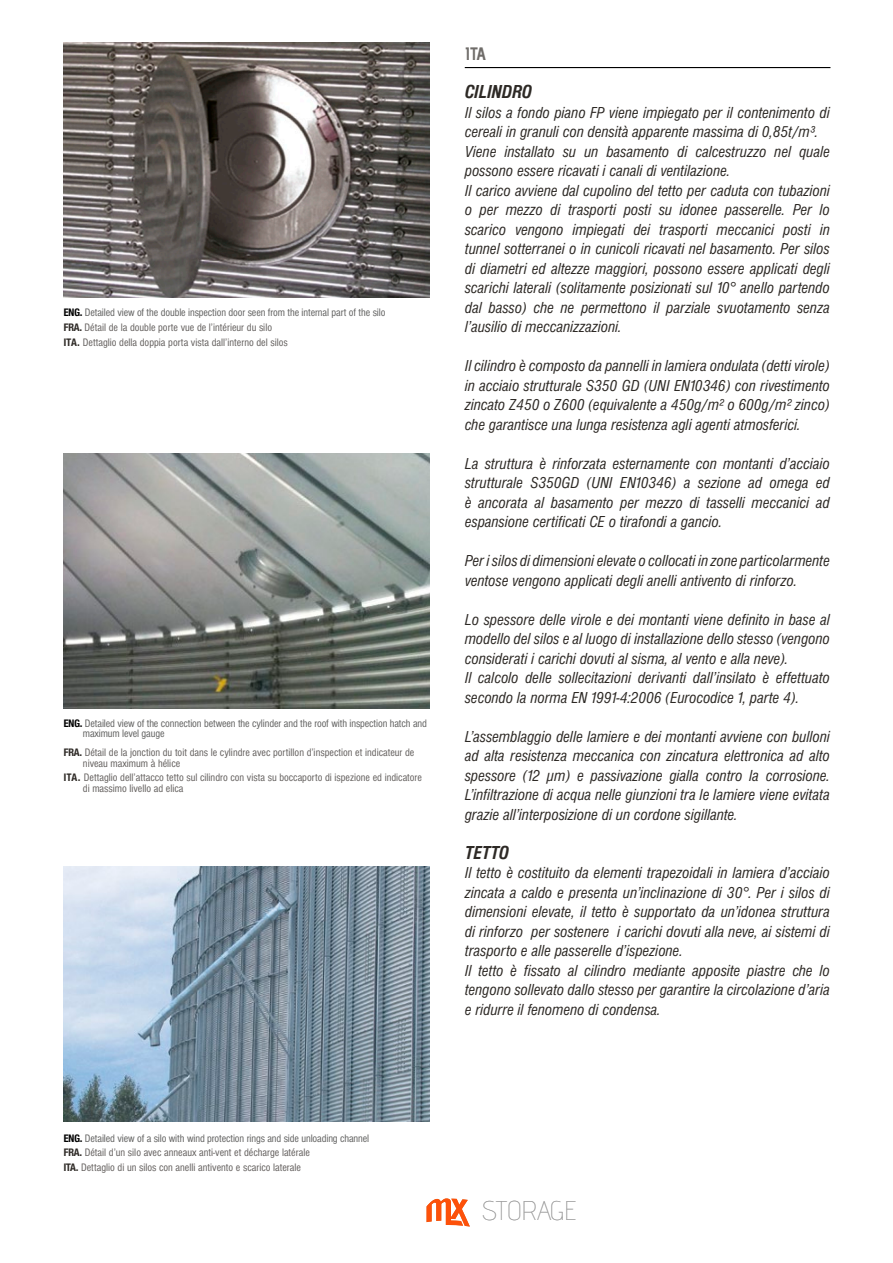
<style>
.page{position:relative;width:893px;height:1263px;background:#fff}
.page>*{position:absolute;margin:0;border:0;box-sizing:border-box;transform-origin:0 0}
.t1{font:100 27px "Advent Pro";color:#9c9c9c}
.t2{font:italic 700 condensed 19.5px "Nimbus San D";color:#2d2925}
.t3{font:700 18px "Advent Pro";color:#6f6c69}
.t4{font:italic condensed 16.5px/19.5px "Nimbus San D";color:#2d2925}
.t5{font:condensed 11.25px/10.5px "Nimbus San D";color:#65615f}
.t6{font:condensed 11.25px/10.5px "Nimbus San D";letter-spacing:-.01em;color:#636362}
.s1{font-family:"Nimbus San Nov D";font-weight:700;color:#000}
.s2{font-family:"Nimbus San Nov D";font-weight:700;color:#2d2925}
</style>
<div class="page">
<img style="left:64px;top:453px;width:365px;height:255px">
<img style="left:64px;top:43px;width:365px;height:255px">
<img style="left:64px;top:866px;width:365px;height:255px">
<hr style="left:465px;top:67px;width:365px;height:1px;background:#000">
<svg style="left:427px;top:1198px;width:43px;height:28px"></svg>
<p class="t6" style="left:64px;top:307px;width:323px"><span class="s1">ENG.</span> Detailed view of the double inspection door seen from the internal part of the silo</p>
<p class="t5" style="left:64px;top:320px;width:225px;line-height:14.7px"><span class="s2">FRA.</span> Détail de la double porte vue de l’intérieur du silo<br><span class="s2">ITA.</span> Dettaglio della doppia porta vista dall’interno del silos</p>
<p class="t6" style="left:83px;top:718px;width:345px;text-indent:-19px"><span class="s1">ENG.</span> Detailed view of the connection between the cylinder and the roof with inspection hatch and maximum level gauge</p>
<p class="t5" style="left:83px;top:747px;width:333px;text-indent:-19px"><span class="s2">FRA.</span> Détail de la jonction du toit dans le cylindre avec portillon d’inspection et indicateur de niveau maximum à hélice</p>
<p class="t5" style="left:83px;top:772px;width:341px;text-indent:-19px"><span class="s2">ITA.</span> Dettaglio dell’attacco tetto sul cilindro con vista su boccaporto di ispezione ed indicatore di massimo livello ad elica</p>
<p class="t3" style="left:465px;top:43px;width:23px">ITA</p>
<p class="t2" style="left:465px;top:81px;width:69px">CILINDRO</p>
<p class="t4" style="left:465px;top:102px;width:367px">Il silos a fondo piano FP viene impiegato per il contenimento di cereali in granuli con densità apparente massima di 0,85t/m³.<br>Viene installato su un basamento di calcestruzzo nel quale possono essere ricavati i canali di ventilazione.<br>Il carico avviene dal cupolino del tetto per caduta con tubazioni o per mezzo di trasporti posti su idonee passerelle. Per lo scarico vengono impiegati dei trasporti meccanici posti in tunnel sotterranei o in cunicoli ricavati nel basamento. Per silos di diametri ed altezze maggiori, possono essere applicati degli scarichi laterali (solitamente posizionati sul 10° anello partendo dal basso) che ne permettono il parziale svuotamento senza l’ausilio di meccanizzazioni.</p>
<p class="t4" style="left:465px;top:356px;width:366px;text-align:justify">Il cilindro è composto da pannelli in lamiera ondulata (detti virole) in acciaio strutturale S350 GD (UNI EN10346) con rivestimento zincato Z450 o Z600 (equivalente a 450g/m² o 600g/m² zinco) che garantisce una lunga resistenza agli agenti atmosferici.</p>
<p class="t4" style="left:465px;top:453px;width:366px;text-align:justify">La struttura è rinforzata esternamente con montanti d’acciaio strutturale S350GD (UNI EN10346) a sezione ad omega ed è ancorata al basamento per mezzo di tasselli meccanici ad espansione certificati CE o tirafondi a gancio.</p>
<p class="t4" style="left:465px;top:551px;width:366px">Per i silos di dimensioni elevate o collocati in zone particolarmente ventose vengono applicati degli anelli antivento di rinforzo.</p>
<p class="t4" style="left:465px;top:609px;width:366px">Lo spessore delle virole e dei montanti viene definito in base al modello del silos e al luogo di installazione dello stesso (vengono considerati i carichi dovuti al sisma, al vento e alla neve).<br>Il calcolo delle sollecitazioni derivanti dall’insilato è effettuato secondo la norma EN 1991-4:2006 (Eurocodice 1, parte 4).</p>
<p class="t4" style="left:465px;top:726px;width:367px;text-align:justify">L’assemblaggio delle lamiere e dei montanti avviene con bulloni ad alta resistenza meccanica con zincatura elettronica ad alto spessore (12 μm) e passivazione gialla contro la corrosione.<br>L’infiltrazione di acqua nelle giunzioni tra le lamiere viene evitata grazie all’interposizione di un cordone sigillante.</p>
<p class="t2" style="left:465px;top:841px;width:46px">TETTO</p>
<p class="t4" style="left:465px;top:863px;width:366px">Il tetto è costituito da elementi trapezoidali in lamiera d’acciaio zincata a caldo e presenta un’inclinazione di 30°. Per i silos di dimensioni elevate, il tetto è supportato da un’idonea struttura di rinforzo per sostenere i carichi dovuti alla neve, ai sistemi di trasporto e alle passerelle d’ispezione.<br>Il tetto è fissato al cilindro mediante apposite piastre che lo tengono sollevato dallo stesso per garantire la circolazione d’aria e ridurre il fenomeno di condensa.</p>
<p class="t6" style="left:64px;top:1132px;width:307px"><span class="s1">ENG.</span> Detailed view of a silo with wind protection rings and side unloading channel</p>
<p class="t5" style="left:64px;top:1145px;width:248px;line-height:14.7px"><span class="s2">FRA.</span> Détail d’un silo avec anneaux anti-vent et décharge latérale<br><span class="s2">ITA.</span> Dettaglio di un silos con anelli antivento e scarico laterale</p>
<h1 class="t1" style="left:482px;top:1194px;width:96px">STORAGE</h1>
</div>
